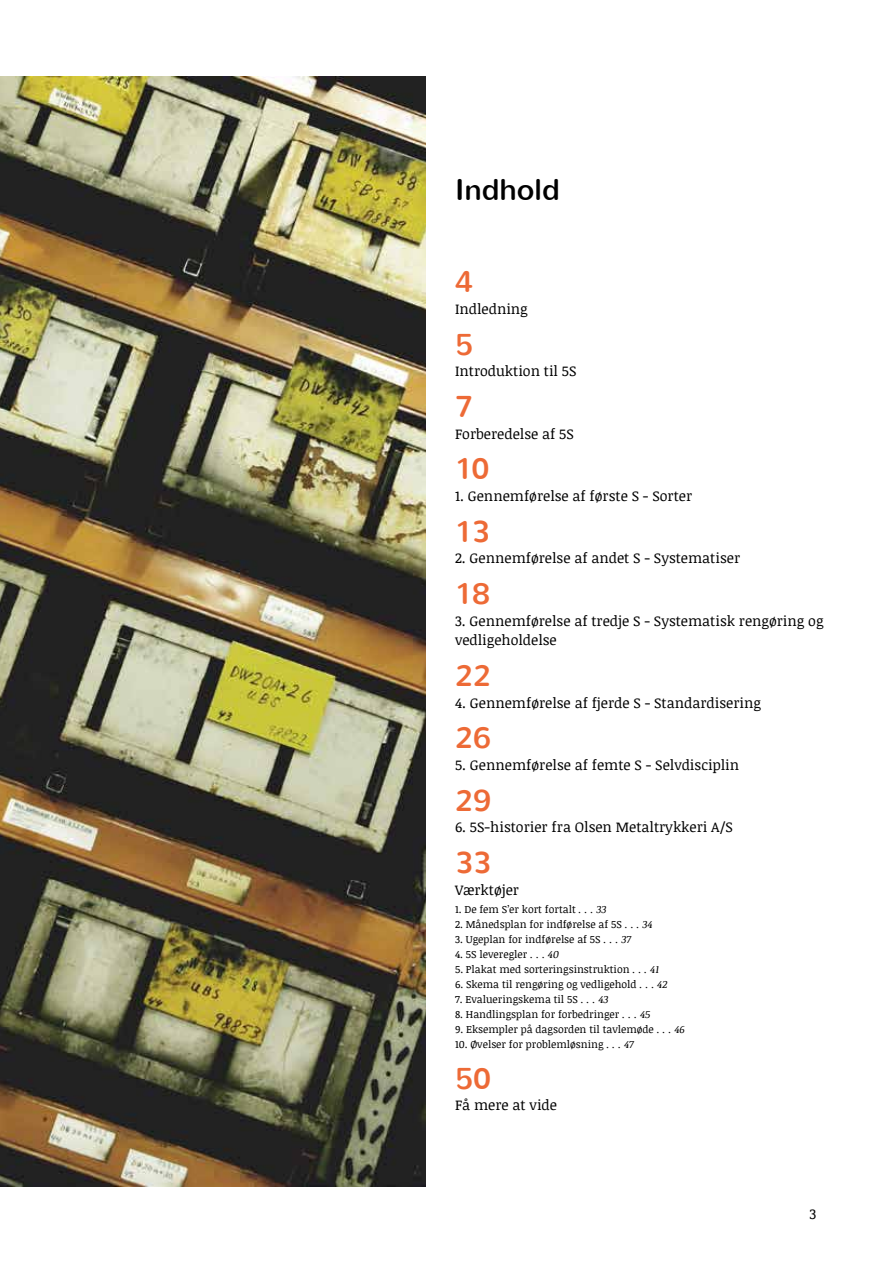
<style>
.page{position:relative;width:893px;height:1263px;background:#fff}
.page>*{position:absolute;margin:0;border:0;box-sizing:border-box;transform-origin:0 0}
.t1{font:30px "Nunito";color:#ed6a36}
.t2{font:30px "Nunito";color:#000}
.t3{font:14.25px/19.5px "Noticia Text";color:#000}
.t4{font:10.5px "Noticia Text";color:#000}
.s1{font-style:italic}
</style>
<div class="page">
<img style="left:0;top:77px;width:425px;height:1109px">
<h1 class="t2" style="left:455px;top:170px;width:106px">Indhold</h1>
<h1 class="t1" style="left:455px;top:262px;width:20px">4</h1>
<h2 class="t3" style="left:455px;top:298px;width:74px">Indledning</h2>
<h1 class="t1" style="left:455px;top:325px;width:20px">5</h1>
<h2 class="t3" style="left:455px;top:361px;width:123px">Introduktion til 5S</h2>
<h1 class="t1" style="left:455px;top:387px;width:20px">7</h1>
<h2 class="t3" style="left:455px;top:423px;width:120px">Forberedelse af 5S</h2>
<h1 class="t1" style="left:455px;top:450px;width:36px">10</h1>
<h2 class="t3" style="left:455px;top:486px;width:239px">1. Gennemførelse af første S - Sorter</h2>
<h1 class="t1" style="left:455px;top:512px;width:37px">13</h1>
<h2 class="t3" style="left:455px;top:548px;width:287px">2. Gennemførelse af andet S - Systematiser</h2>
<h1 class="t1" style="left:455px;top:574px;width:37px">18</h1>
<h2 class="t3" style="left:455px;top:610px;width:370px">3. Gennemførelse af tredje S - Systematisk rengøring og vedligeholdelse</h2>
<h1 class="t1" style="left:455px;top:656px;width:38px">22</h1>
<h2 class="t3" style="left:455px;top:692px;width:307px">4. Gennemførelse af fjerde S - Standardisering</h2>
<h1 class="t1" style="left:455px;top:719px;width:38px">26</h1>
<h2 class="t3" style="left:455px;top:755px;width:286px">5. Gennemførelse af femte S - Selvdisciplin</h2>
<h1 class="t1" style="left:455px;top:781px;width:38px">29</h1>
<h2 class="t3" style="left:455px;top:817px;width:279px">6. 5S-historier fra Olsen Metaltrykkeri A/S</h2>
<h1 class="t1" style="left:455px;top:843px;width:38px">33</h1>
<h2 class="t3" style="left:455px;top:879px;width:66px">Værktøjer</h2>
<p class="t4" style="left:455px;top:902px;width:153px">1. De fem S’er kort fortalt <span class="s1">. . . 33</span></p>
<p class="t4" style="left:455px;top:917px;width:199px">2. Månedsplan for indførelse af 5S <span class="s1">. . . 34</span></p>
<p class="t4" style="left:455px;top:932px;width:178px">3. Ugeplan for indførelse af 5S <span class="s1">. . . 37</span></p>
<p class="t4" style="left:455px;top:947px;width:106px">4. 5S leveregler <span class="s1">. . . 40</span></p>
<p class="t4" style="left:455px;top:962px;width:206px">5. Plakat med sorteringsinstruktion <span class="s1">. . . 41</span></p>
<p class="t4" style="left:455px;top:977px;width:214px">6. Skema til rengøring og vedligehold <span class="s1">. . . 42</span></p>
<p class="t4" style="left:455px;top:992px;width:155px">7. Evalueringskema til 5S <span class="s1">. . . 43</span></p>
<p class="t4" style="left:455px;top:1007px;width:197px">8. Handlingsplan for forbedringer <span class="s1">. . . 45</span></p>
<p class="t4" style="left:455px;top:1022px;width:232px">9. Eksempler på dagsorden til tavlemøde <span class="s1">. . . 46</span></p>
<p class="t4" style="left:455px;top:1037px;width:180px">10. Øvelser for problemløsning <span class="s1">. . . 47</span></p>
<h1 class="t1" style="left:455px;top:1059px;width:38px">50</h1>
<h2 class="t3" style="left:455px;top:1095px;width:104px">Få mere at vide</h2>
<h2 class="t3" style="left:809px;top:1203px;width:8px">3</h2>
</div>
